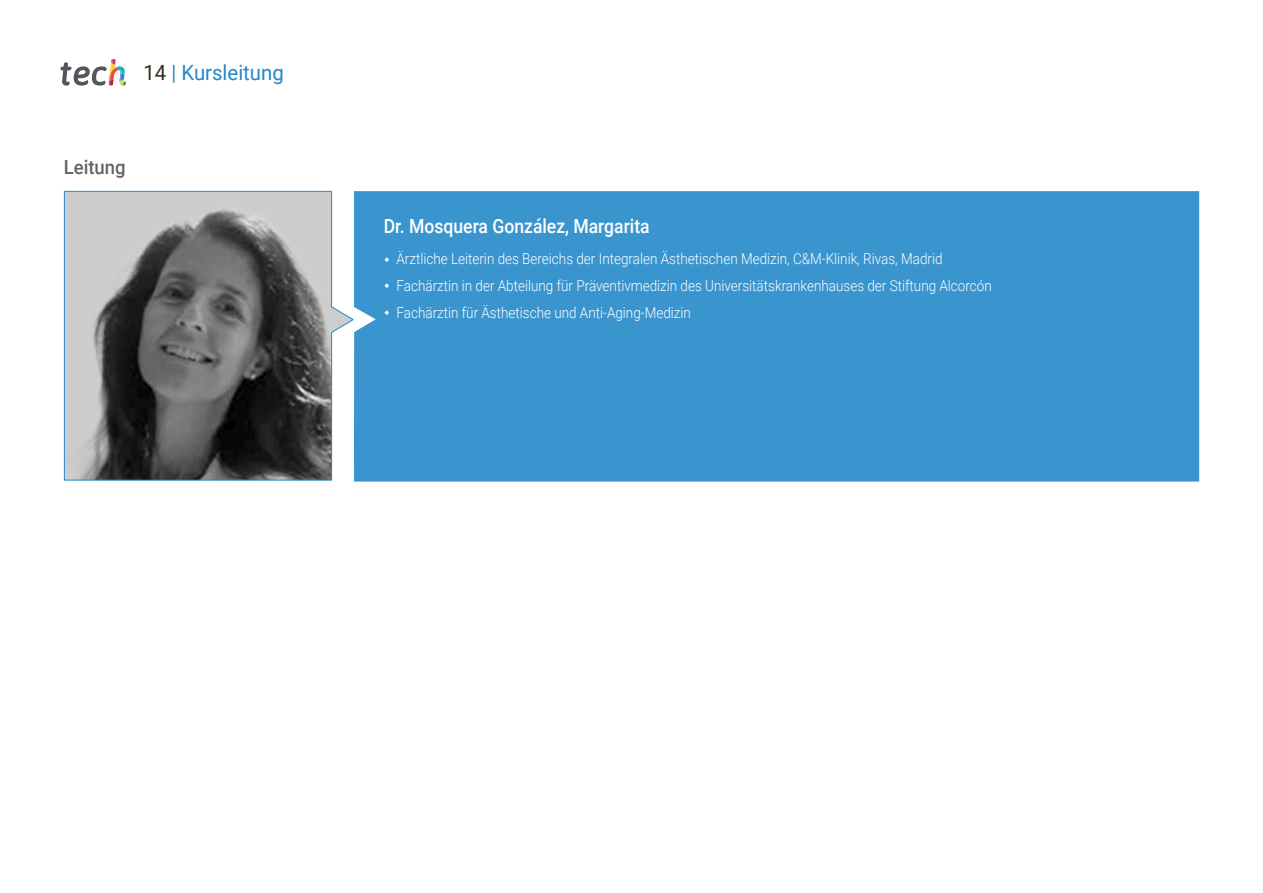
<style>
.page{position:relative;width:1263px;height:893px;background:#fff}
.page>*{position:absolute;margin:0;border:0;box-sizing:border-box;transform-origin:0 0}
.t1{font:21px "Roboto";color:#2488c9}
.t2{font:500 19.5px "Roboto";color:#fff;scale:.9 1}
.t3{font:500 19.5px "Roboto";color:#61646a;scale:.95 1}
.t4{font:300 15px/26.7px "Roboto";color:#fff;scale:.9 1}
.s1{color:#312e20}
</style>
<div class="page">
<svg style="left:61px;top:59px;width:65px;height:27px"></svg>
<div style="left:354px;top:191px;width:845px;height:291px;background:#3a94ce"></div>
<svg style="left:64px;top:191px;width:290px;height:289px;background:#777a7d"></svg>
<svg style="left:385px;top:257px;width:4px;height:5px"></svg>
<svg style="left:385px;top:283px;width:4px;height:5px"></svg>
<svg style="left:385px;top:310px;width:4px;height:5px"></svg>
<h1 class="t1" style="left:144px;top:57px;width:142px"><span class="s1">14</span> | Kursleitung</h1>
<h2 class="t3" style="left:64px;top:153px;width:67px">Leitung</h2>
<h2 class="t2" style="left:384px;top:212px;width:297px">Dr. Mosquera González, Margarita</h2>
<p class="t4" style="left:396px;top:245px;width:663px">Ärztliche Leiterin des Bereichs der Integralen Ästhetischen Medizin, C&amp;M-Klinik, Rivas, Madrid<br>Fachärztin in der Abteilung für Präventivmedizin des Universitätskrankenhauses der Stiftung Alcorcón<br>Fachärztin für Ästhetische und Anti-Aging-Medizin</p>
</div>
